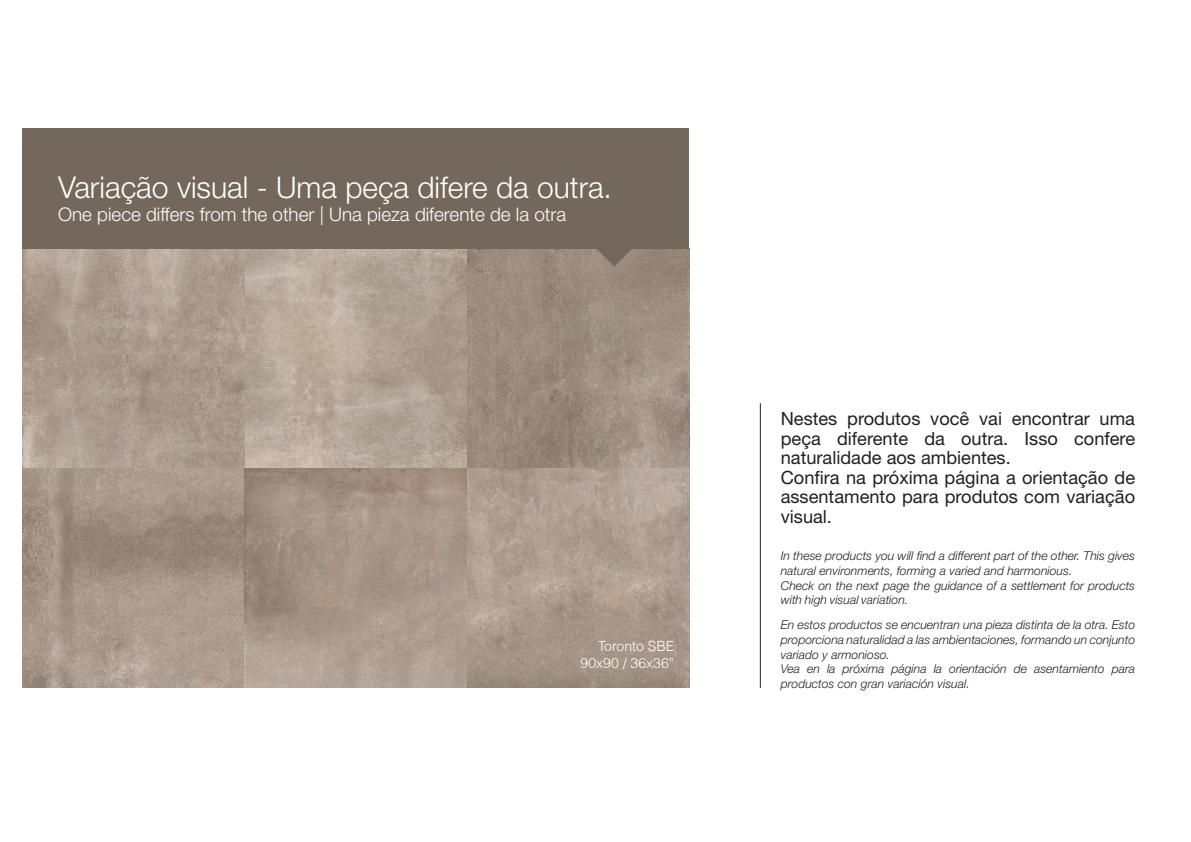
<style>
.page{position:relative;width:1191px;height:842px;background:#fff}
.page>*{position:absolute;margin:0;border:0;box-sizing:border-box;transform-origin:0 0}
.t1{font:300 29.9px "Helvetica Neue LT Std";color:#fff}
.t2{font:300 18.8px "Helvetica Neue LT Std";color:#fff}
.t3{font:18.2px/19.4px "Helvetica Neue LT Std";color:#231f20}
.t4{font:300 14.1px/16.9px "Helvetica";color:#fff;text-align:right}
.t5{font:italic 300 12.2px/14.6px "Helvetica Neue LT Std";color:#231f20}
.s1{font-size:30.1px}
</style>
<div class="page">
<hr style="left:760px;top:403px;width:1px;height:285px;background:#231f20">
<img style="left:23px;top:248px;width:666px;height:440px">
<div style="left:23px;top:128px;width:666px;height:120px;background:#74675c"></div>
<svg style="left:596px;top:248px;width:36px;height:18px"></svg>
<h1 class="t1" style="left:58px;top:169px;width:555px"><span class="s1">Variação visual</span> - Uma peça difere da outra.</h1>
<h2 class="t2" style="left:58px;top:203px;width:509px">One piece differs from the other | Una pieza diferente de la otra</h2>
<p class="t4" style="left:580px;top:637px;width:95px">Toronto SBE<br>90x90 / 36x36”</p>
<h3 class="t3" style="left:780px;top:409px;width:356px">Nestes produtos você vai encontrar uma peça diferente da outra. Isso confere naturalidade aos ambientes.<br>Confira na próxima página a orientação de assentamento para produtos com variação visual.</h3>
<p class="t5" style="left:780px;top:549px;width:356px">In these products you will find a different part of the other. This gives natural environments, forming a varied and harmonious.<br>Check on the next page the guidance of a settlement for products with high visual variation.</p>
<p class="t5" style="left:780px;top:617px;width:356px">En estos productos se encuentran una pieza distinta de la otra. Esto proporciona naturalidad a las ambientaciones, formando un conjunto variado y armonioso.<br>Vea en la próxima página la orientación de asentamiento para productos con gran variación visual.</p>
</div>
